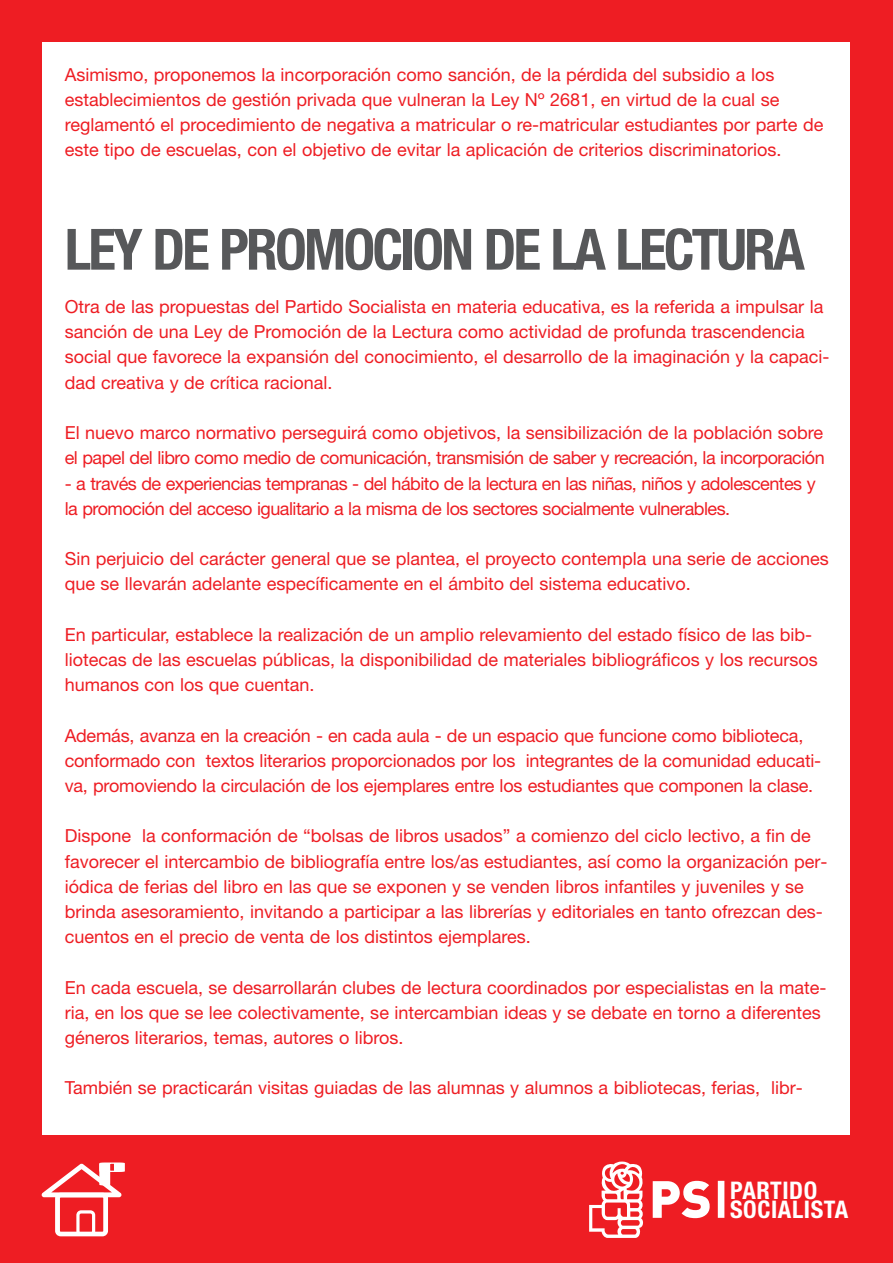
<style>
.page{position:relative;width:893px;height:1263px;background:#ee1d23}
.page>*{position:absolute;margin:0;border:0;box-sizing:border-box;transform-origin:0 0}
.t1{font:700 condensed 57px "Helvetica Neue";letter-spacing:-.05em;color:#57585a}
.t2{font:700 condensed 24.3px/19.4px "Helvetica Neue";letter-spacing:.025em;color:#fff}
.t3{font:18px/25.2px "Helvetica Neue";color:#ee1d23}
.t4{font:18px/25.2px "Helvetica Neue";letter-spacing:-.03em;color:#ee1d23}
.s1{font-family:"DIN";font-weight:900;font-stretch:normal;font-size:51.6px}
</style>
<div class="page">
<div style="left:43px;top:43px;width:807px;height:1092px;background:#fff"></div>
<hr style="left:720px;top:1181px;width:2px;height:37px;background:#fff">
<svg style="left:589px;top:1161px;width:54px;height:77px"></svg>
<svg style="left:41px;top:1163px;width:81px;height:73px"></svg>
<hr style="left:103px;top:1164px;width:4px;height:21px;background:#fff">
<svg style="left:108px;top:1166px;width:8px;height:2px"></svg>
<div style="left:103px;top:1161px;width:18px;height:12px;border:4px solid #fff"></div>
<p class="t3" style="left:65px;top:62px;width:760px">Asimismo, proponemos la incorporación como sanción, de la pérdida del subsidio a los establecimientos de gestión privada que vulneran la Ley Nº 2681, en virtud de la cual se reglamentó el procedimiento de negativa a matricular o re-matricular estudiantes por parte de este tipo de escuelas, con el objetivo de evitar la aplicación de criterios discriminatorios.</p>
<h1 class="t1" style="left:65px;top:215px;width:742px">LEY DE PROMOCION DE LA LECTURA</h1>
<p class="t3" style="left:65px;top:294px;width:766px">Otra de las propuestas del Partido Socialista en materia educativa, es la referida a impulsar la sanción de una Ley de Promoción de la Lectura como actividad de profunda trascendencia social que favorece la expansión del conocimiento, el desarrollo de la imaginación y la capaci&shy;dad creativa y de crítica racional.</p>
<p class="t4" style="left:65px;top:420px;width:762px">El nuevo marco normativo perseguirá como objetivos, la sensibilización de la población sobre el papel del libro como medio de comunicación, transmisión de saber y recreación, la incorporación</p>
<p class="t4" style="left:65px;top:470px;width:752px">- a través de experiencias tempranas - del hábito de la lectura en las niñas, niños y adolescentes y la promoción del acceso igualitario a la misma de los sectores socialmente vulnerables.</p>
<p class="t3" style="left:65px;top:546px;width:766px">Sin perjuicio del carácter general que se plantea, el proyecto contempla una serie de acciones que se llevarán adelante específicamente en el ámbito del sistema educativo.</p>
<p class="t3" style="left:65px;top:621px;width:755px">En particular, establece la realización de un amplio relevamiento del estado físico de las bib&shy;liotecas de las escuelas públicas, la disponibilidad de materiales bibliográficos y los recursos humanos con los que cuentan.</p>
<p class="t3" style="left:65px;top:722px;width:758px">Además, avanza en la creación - en cada aula - de un espacio que funcione como biblioteca, conformado con textos literarios proporcionados por los integrantes de la comunidad educati&shy;va, promoviendo la circulación de los ejemplares entre los estudiantes que componen la clase.</p>
<p class="t3" style="left:65px;top:823px;width:764px">Dispone la conformación de “bolsas de libros usados” a comienzo del ciclo lectivo, a fin de favorecer el intercambio de bibliografía entre los/as estudiantes, así como la organización per&shy;iódica de ferias del libro en las que se exponen y se venden libros infantiles y juveniles y se brinda asesoramiento, invitando a participar a las librerías y editoriales en tanto ofrezcan des&shy;cuentos en el precio de venta de los distintos ejemplares.</p>
<p class="t3" style="left:65px;top:974px;width:763px">En cada escuela, se desarrollarán clubes de lectura coordinados por especialistas en la mate&shy;ria, en los que se lee colectivamente, se intercambian ideas y se debate en torno a diferentes géneros literarios, temas, autores o libros.</p>
<p class="t3" style="left:65px;top:1075px;width:740px">También se practicarán visitas guiadas de las alumnas y alumnos a bibliotecas, ferias, libr-</p>
<h2 class="t2" style="left:730px;top:1180px;width:120px;text-indent:-81px"><span class="s1">PS</span> PART DO<br>SOC AL STA</h2>
</div>
